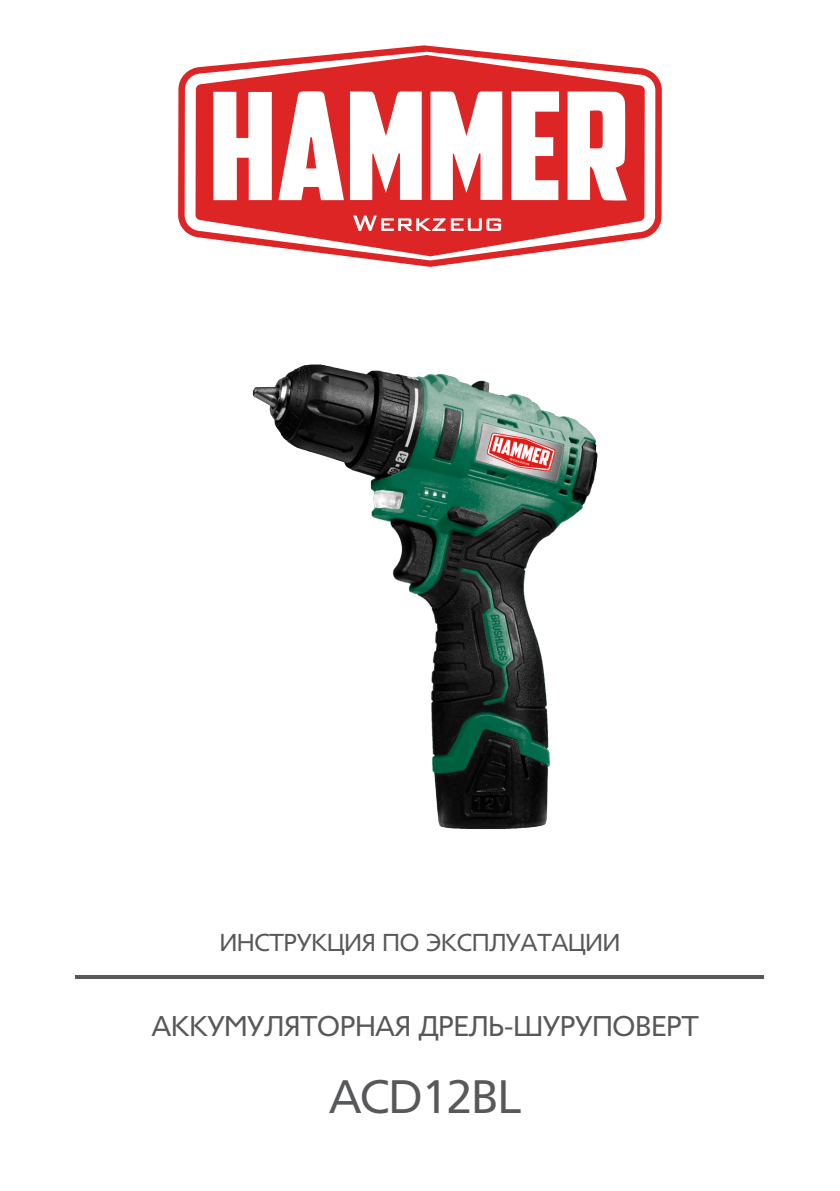
<style>
.page{position:relative;width:840px;height:1191px;background:#fff}
.page>*{position:absolute;margin:0;border:0;box-sizing:border-box;transform-origin:0 0}
.t1{font:46px "Tornado C";color:#57585a}
.t2{font:28px "Tornado C";color:#57585a}
.t3{font:24px "Tornado C";color:#57585a}
</style>
<div class="page">
<hr style="left:75px;top:975px;width:689px;height:3px;background:#57585a">
<svg style="left:178px;top:45px;width:483px;height:222px"></svg>
<svg style="left:195px;top:55px;width:449px;height:201px;fill:#de2526"></svg>
<svg style="left:430px;top:91px;width:72px;height:109px"></svg>
<svg style="left:350px;top:91px;width:71px;height:109px"></svg>
<svg style="left:213px;top:92px;width:58px;height:108px"></svg>
<svg style="left:567px;top:91px;width:59px;height:110px"></svg>
<svg style="left:511px;top:91px;width:47px;height:109px"></svg>
<svg style="left:353px;top:216px;width:148px;height:15px"></svg>
<svg style="left:278px;top:91px;width:66px;height:109px"></svg>
<img style="left:252px;top:364px;width:346px;height:466px">
<p class="t3" style="left:219px;top:929px;width:402px">ИНСТРУКЦИЯ ПО ЭКСПЛУАТАЦИИ</p>
<p class="t2" style="left:152px;top:1010px;width:548px">АККУМУЛЯТОРНАЯ ДРЕЛЬ-ШУРУПОВЕРТ</p>
<p class="t1" style="left:329px;top:1072px;width:193px">ACD12BL</p>
</div>
